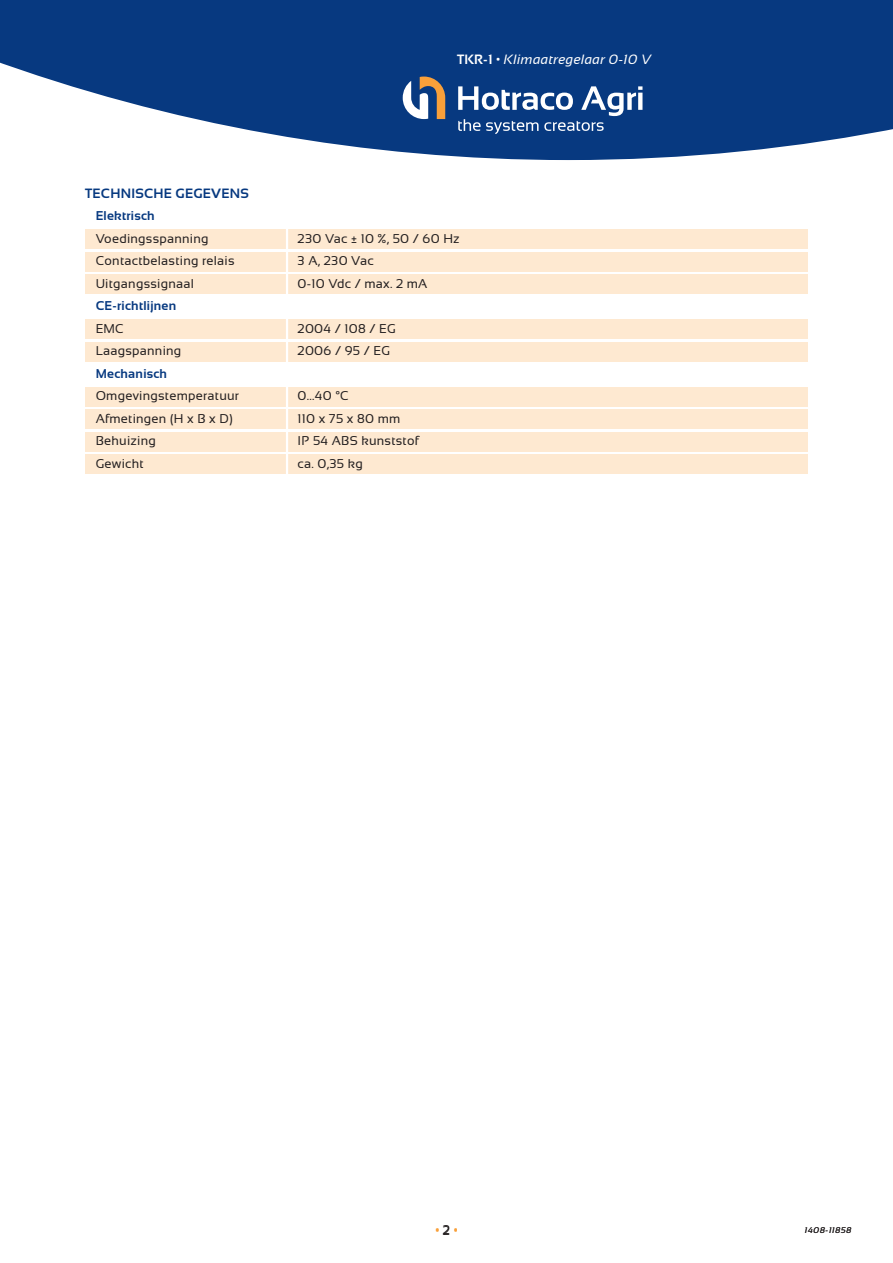
<style>
.page{position:relative;width:893px;height:1263px;background:#fff}
.page>*{position:absolute;margin:0;border:0;box-sizing:border-box;transform-origin:0 0}
.t1{font:italic 13.5px "Sansation";letter-spacing:.02em;color:#fff}
.t2{font:700 13.5px "Sansation";letter-spacing:.02em;color:#073980}
.t3{font:12.75px "Sansation";letter-spacing:.02em;color:#231f20}
.t4{font:700 12.75px "Sansation";letter-spacing:.02em;color:#073980}
.t5{font:12.75px "Sansation";color:#f9a03a}
.t6{font:italic 8.25px "Sansation";letter-spacing:.075em;color:#231f20}
.s1{font-weight:700;font-style:normal}
.s2{color:#231f20}
</style>
<div class="page">
<svg style="left:0;top:0;width:893px;height:160px;fill:#073980"></svg>
<svg style="left:403px;top:77px;width:239px;height:57px"></svg>
<div style="left:85px;top:229px;width:723px;height:19px;background:#fee9d1"></div>
<div style="left:85px;top:252px;width:723px;height:19px;background:#fee9d1"></div>
<div style="left:85px;top:275px;width:723px;height:19px;background:#fee9d1"></div>
<div style="left:85px;top:410px;width:723px;height:19px;background:#fee9d1"></div>
<div style="left:85px;top:387px;width:723px;height:19px;background:#fee9d1"></div>
<div style="left:85px;top:320px;width:723px;height:19px;background:#fee9d1"></div>
<div style="left:85px;top:455px;width:723px;height:19px;background:#fee9d1"></div>
<div style="left:85px;top:432px;width:723px;height:19px;background:#fee9d1"></div>
<div style="left:85px;top:342px;width:723px;height:19px;background:#fee9d1"></div>
<hr style="left:286px;top:172px;width:2px;height:386px;background:#fff">
<p class="t1" style="left:457px;top:52px;width:196px"><span class="s1">TKR-1 •</span> Klimaatregelaar 0-10 V</p>
<p class="t2" style="left:85px;top:185px;width:165px">TECHNISCHE GEGEVENS</p>
<p class="t4" style="left:96px;top:209px;width:61px">Elektrisch</p>
<p class="t3" style="left:96px;top:231px;width:114px">Voedingsspanning</p>
<p class="t3" style="left:298px;top:231px;width:164px">230 Vac ± 10 %, 50 / 60 Hz</p>
<p class="t3" style="left:96px;top:254px;width:140px">Contactbelasting relais</p>
<p class="t3" style="left:298px;top:254px;width:78px">3 A, 230 Vac</p>
<p class="t3" style="left:96px;top:276px;width:100px">Uitgangssignaal</p>
<p class="t3" style="left:298px;top:276px;width:131px">0-10 Vdc / max. 2 mA</p>
<p class="t4" style="left:96px;top:299px;width:82px">CE-richtlijnen</p>
<p class="t3" style="left:96px;top:321px;width:30px">EMC</p>
<p class="t3" style="left:298px;top:321px;width:99px">2004 / 108 / EG</p>
<p class="t3" style="left:96px;top:344px;width:87px">Laagspanning</p>
<p class="t3" style="left:298px;top:344px;width:94px">2006 / 95 / EG</p>
<p class="t4" style="left:96px;top:366px;width:73px">Mechanisch</p>
<p class="t3" style="left:96px;top:389px;width:145px">Omgevingstemperatuur</p>
<p class="t3" style="left:298px;top:389px;width:53px">0...40 °C</p>
<p class="t3" style="left:96px;top:411px;width:139px">Afmetingen (H x B x D)</p>
<p class="t3" style="left:298px;top:411px;width:104px">110 x 75 x 80 mm</p>
<p class="t3" style="left:96px;top:434px;width:62px">Behuizing</p>
<p class="t3" style="left:298px;top:434px;width:123px">IP 54 ABS kunststof</p>
<p class="t3" style="left:96px;top:456px;width:50px">Gewicht</p>
<p class="t3" style="left:298px;top:456px;width:67px">ca. 0,35 kg</p>
<p class="t5" style="left:435px;top:1223px;width:24px">• <span class="s2">2</span> •</p>
<p class="t6" style="left:805px;top:1225px;width:48px">1408-11858</p>
</div>
